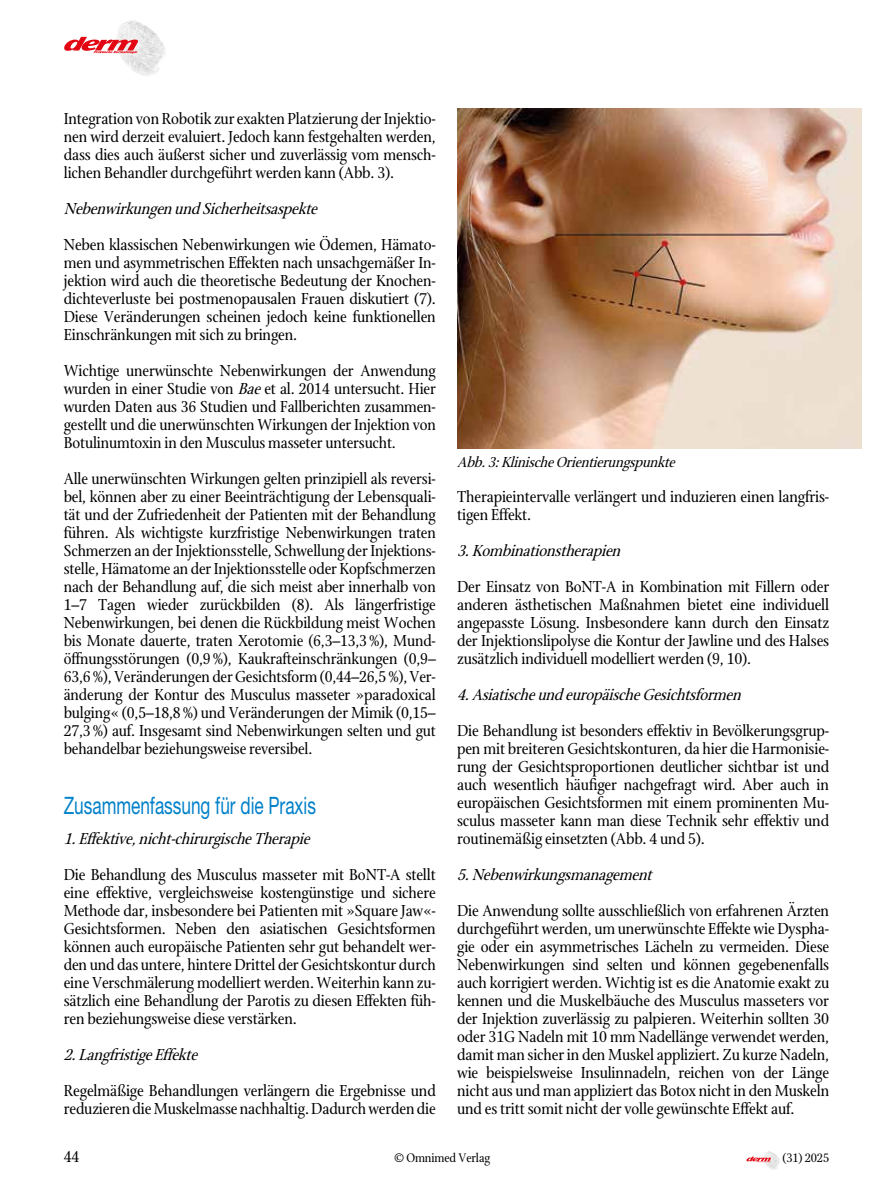
<style>
.page{position:relative;width:893px;height:1191px;background:#fff}
.page>*{position:absolute;margin:0;border:0;box-sizing:border-box;transform-origin:0 0}
.t1{font:24px "Helvetica Neue LT Std";color:#0081c9;scale:.72 1}
.t2{font:17.25px/18px "Stone Print";letter-spacing:-.01em;color:#000;text-align:justify}
.t3{font:italic 17.25px "Stone Print";letter-spacing:-.01em;color:#000}
.t4{font:italic 15.75px "Stone Print";color:#000}
.t5{font:13.5px "Stone Print";letter-spacing:-.01em;color:#000}
.s1{font-style:italic}
</style>
<div class="page">
<img style="left:117px;top:20px;width:48px;height:56px">
<svg style="left:64px;top:37px;width:74px;height:17px"></svg>
<img style="left:763px;top:1151px;width:17px;height:19px">
<svg style="left:746px;top:1156px;width:25px;height:6px"></svg>
<img style="left:457px;top:108px;width:404px;height:340px">
<p class="t2" style="left:64px;top:110px;width:374px">Integration von Robotik zur exakten Platzierung der Injektio&shy;nen wird derzeit evaluiert. Jedoch kann festgehalten werden, dass dies auch äußerst sicher und zuverlässig vom mensch&shy;lichen Behandler durchgeführt werden kann (Abb. 3).</p>
<p class="t3" style="left:64px;top:199px;width:260px">NebenwirkungenundSicherheitsaspekte</p>
<p class="t2" style="left:64px;top:236px;width:374px">Neben klassischen Nebenwirkungen wie Ödemen, Hämato&shy;men und asymmetrischen Effekten nach unsachgemäßer In&shy;jektion wird auch die theoretische Bedeutung der Knochen&shy;dichteverluste bei postmenopausalen Frauen diskutiert (7).<br>Diese Veränderungen scheinen jedoch keine funktionellen Einschränkungen mit sich zu bringen.</p>
<p class="t2" style="left:64px;top:362px;width:374px">Wichtige unerwünschte Nebenwirkungen der Anwendung wurden in einer Studie von <span class="s1">Bae</span>et al. 2014 untersucht. Hier wurden Daten aus 36 Studien und Fallberichten zusammen&shy;gestellt und die unerwünschten Wirkungen der Injektion von Botulinumtoxin in den Musculus masseter untersucht.</p>
<p class="t2" style="left:64px;top:470px;width:374px">Alle unerwünschten Wirkungen gelten prinzipiell als reversi&shy;bel, können aber zu einer Beeinträchtigung der Lebensquali&shy;tät und der Zufriedenheit der Patienten mit der Behandlung führen. Als wichtigste kurzfristige Nebenwirkungen traten Schmerzen an der Injektionsstelle, Schwellung der Injektions&shy;stelle, Hämatome an der Injektionsstelle oder Kopfschmerzen nach der Behandlung auf, die sich meist aber innerhalb von 1–7 Tagen wieder zurückbilden (8). Als längerfristige Nebenwirkungen, bei denen die Rückbildung meist Wochen bis Monate dauerte, traten Xerotomie (6,3–13,3 %), Mund&shy;öffnungsstörungen (0,9 %), Kaukrafteinschränkungen (0,9– 63,6 %), Veränderungen der Gesichtsform (0,44–26,5 %), Ver&shy;änderung der Kontur des Musculus masseter »paradoxical bulging« (0,5–18,8 %) und Veränderungen der Mimik (0,15– 27,3 %) auf. Insgesamt sind Nebenwirkungen selten und gut behandelbar beziehungsweise reversibel.</p>
<h1 class="t1" style="left:64px;top:791px;width:352px">Zusammenfassung für die Praxis</h1>
<p class="t3" style="left:64px;top:829px;width:252px">1.Effektive,nicht-chirurgischeTherapie</p>
<p class="t2" style="left:64px;top:866px;width:374px">Die Behandlung des Musculus masseter mit BoNT-A stellt eine effektive, vergleichsweise kostengünstige und sichere Methode dar, insbesondere bei Patienten mit »Square Jaw«- Gesichtsformen. Neben den asiatischen Gesichtsformen können auch europäische Patienten sehr gut behandelt wer&shy;den und das untere, hintere Drittel der Gesichtskontur durch eine Verschmälerung modelliert werden. Weiterhin kann zu&shy;sätzlich eine Behandlung der Parotis zu diesen Effekten füh&shy;ren beziehungsweise diese verstärken.</p>
<p class="t3" style="left:64px;top:1045px;width:140px">2.LangfristigeEffekte</p>
<p class="t2" style="left:64px;top:1082px;width:374px">Regelmäßige Behandlungen verlängern die Ergebnisse und reduzieren die Muskelmasse nachhaltig. Dadurch werden die</p>
<p class="t4" style="left:457px;top:452px;width:224px">Abb.3:KlinischeOrientierungspunkte</p>
<p class="t2" style="left:457px;top:488px;width:374px">Therapieintervalle verlängert und induzieren einen langfris&shy;tigen Effekt.</p>
<p class="t3" style="left:457px;top:541px;width:170px">3.Kombinationstherapien</p>
<p class="t2" style="left:457px;top:578px;width:374px">Der Einsatz von BoNT-A in Kombination mit Fillern oder anderen ästhetischen Maßnahmen bietet eine individuell angepasste Lösung. Insbesondere kann durch den Einsatz der Injektionslipolyse die Kontur der Jawline und des Halses zusätzlich individuell modelliert werden (9, 10).</p>
<p class="t3" style="left:457px;top:685px;width:290px">4.AsiatischeundeuropäischeGesichtsformen</p>
<p class="t2" style="left:457px;top:722px;width:374px">Die Behandlung ist besonders effektiv in Bevölkerungsgrup&shy;pen mit breiteren Gesichtskonturen, da hier die Harmonisie&shy;rung der Gesichtsproportionen deutlicher sichtbar ist und auch wesentlich häufiger nachgefragt wird. Aber auch in europäischen Gesichtsformen mit einem prominenten Mu&shy;sculus masseter kann man diese Technik sehr effektiv und routinemäßig einsetzten (Abb. 4 und 5).</p>
<p class="t3" style="left:457px;top:865px;width:201px">5.Nebenwirkungsmanagement</p>
<p class="t2" style="left:457px;top:902px;width:374px">Die Anwendung sollte ausschließlich von erfahrenen Ärzten durchgeführt werden, um unerwünschte Effekte wie Dyspha&shy;gie oder ein asymmetrisches Lächeln zu vermeiden. Diese Nebenwirkungen sind selten und können gegebenenfalls auch korrigiert werden. Wichtig ist es die Anatomie exakt zu kennen und die Muskelbäuche des Musculus masseters vor der Injektion zuverlässig zu palpieren. Weiterhin sollten 30 oder 31G Nadeln mit 10 mm Nadellänge verwendet werden, damit man sicher in den Muskel appliziert. Zu kurze Nadeln, wie beispielsweise Insulinnadeln, reichen von der Länge nicht aus und man appliziert das Botox nicht in den Muskeln und es tritt somit nicht der volle gewünschte Effekt auf.</p>
<p class="t2" style="left:64px;top:1147px;width:17px">44</p>
<p class="t5" style="left:394px;top:1149px;width:97px">© Omnimed Verlag</p>
<p class="t5" style="left:782px;top:1149px;width:48px">(31) 2025</p>
</div>
